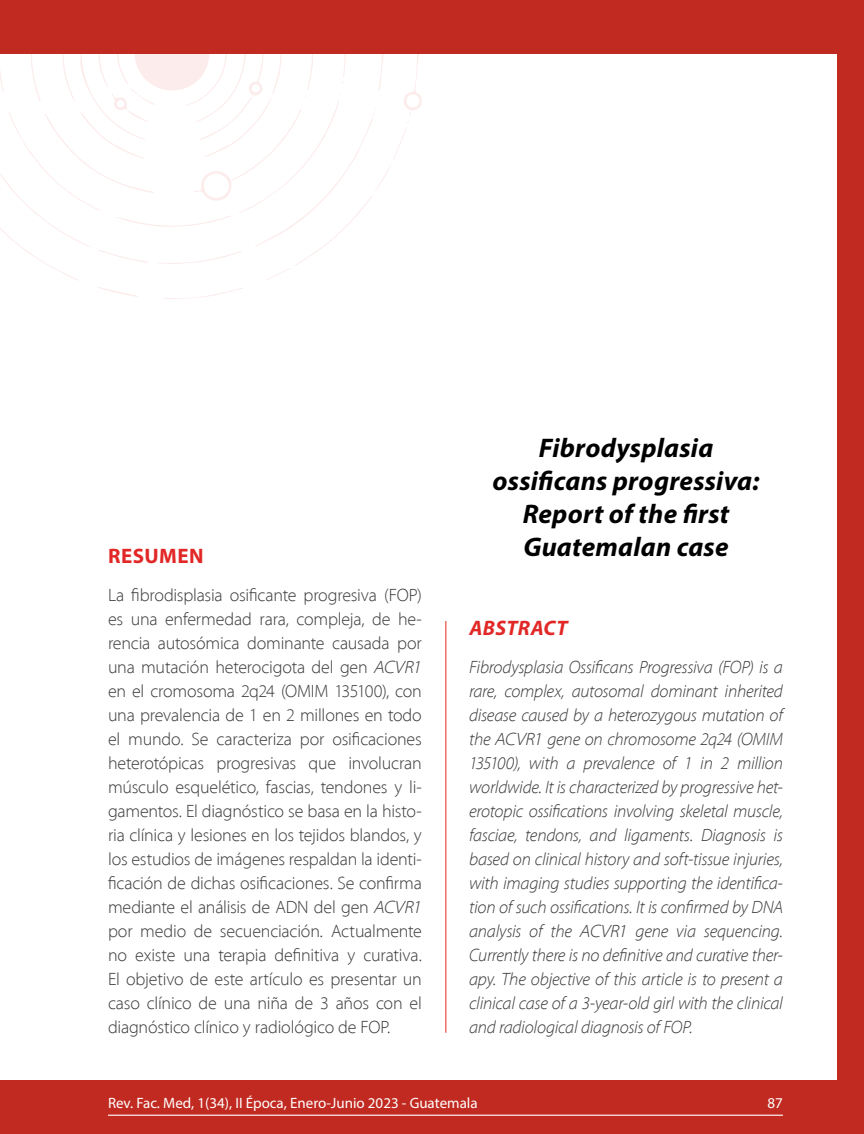
<style>
.page{position:relative;width:864px;height:1134px;background:#fff}
.page>*{position:absolute;margin:0;border:0;box-sizing:border-box;transform-origin:0 0}
.t1{font:italic 700 27px/33px "Myriad Pro";letter-spacing:.01em;color:#000;text-align:center}
.t2{font:italic 700 21px "Myriad Pro";letter-spacing:.02em;color:#e22827}
.t3{font:700 21px "Myriad Pro";letter-spacing:.02em;color:#e22827}
.t4{font:300 18px/24px "Myriad Pro";letter-spacing:-.015em;color:#3c3c3b;text-align:justify}
.t5{font:italic 300 18px/24px "Myriad Pro";letter-spacing:-.015em;color:#3c3c3b;text-align:justify}
.t6{font:15px "Myriad Pro";color:#fff}
.s1{font-style:italic}
</style>
<div class="page">
<svg style="left:164px;top:288px;width:79px;height:11px"></svg>
<svg style="left:98px;top:287px;width:40px;height:10px"></svg>
<svg style="left:0;top:54px;width:422px;height:227px"></svg>
<div style="left:837px;top:0;width:27px;height:1134px;background:#c12a21"></div>
<div style="left:0;top:0;width:864px;height:54px;background:#c12a21"></div>
<hr style="left:446px;top:621px;width:1px;height:412px;background:#e2261d">
<div style="left:0;top:1080px;width:864px;height:54px;background:#c12a21"></div>
<hr style="left:108px;top:1115px;width:675px;height:1px;background:#fff">
<p class="t3" style="left:108px;top:542px;width:97px">RESUMEN</p>
<p class="t4" style="left:108px;top:583px;width:315px">La fibrodisplasia osificante progresiva (FOP) es una enfermedad rara, compleja, de he&shy;rencia autosómica dominante causada por una mutación heterocigota del gen <span class="s1">ACVR1 </span>en el cromosoma 2q24 (OMIM 135100), con una prevalencia de 1 en 2 millones en todo el mundo. Se caracteriza por osificaciones heterotópicas progresivas que involucran músculo esquelético, fascias, tendones y li&shy;gamentos. El diagnóstico se basa en la histo&shy;ria clínica y lesiones en los tejidos blandos, y los estudios de imágenes respaldan la identi&shy;ficación de dichas osificaciones. Se confirma mediante el análisis de ADN del gen <span class="s1">ACVR1 </span>por medio de secuenciación<span class="s1">.</span> Actualmente no existe una terapia definitiva y curativa.<br>El objetivo de este artículo es presentar un caso clínico de una niña de 3 años con el diagnóstico clínico y radiológico de FOP.</p>
<h1 class="t1" style="left:493px;top:431px;width:268px">Fibrodysplasia ossificans progressiva:<br>Report of the first<br>Guatemalan case</h1>
<p class="t2" style="left:469px;top:615px;width:100px">ABSTRACT</p>
<p class="t5" style="left:469px;top:655px;width:315px">Fibrodysplasia Ossificans Progressiva (FOP) is a rare, complex, autosomal dominant inherited disease caused by a heterozygous mutation of the ACVR1 gene on chromosome 2q24 (OMIM 135100), with a prevalence of 1 in 2 million worldwide. It is characterized by progressive het&shy;erotopic ossifications involving skeletal muscle, fasciae, tendons, and ligaments. Diagnosis is based on clinical history and soft-tissue injuries, with imaging studies supporting the identifica&shy;tion of such ossifications. It is confirmed by DNA analysis of the ACVR1 gene via sequencing.<br>Currently there is no definitive and curative ther&shy;apy. The objective of this article is to present a clinical case of a 3-year-old girl with the clinical and radiological diagnosis of FOP.</p>
<p class="t6" style="left:108px;top:1094px;width:371px">Rev. Fac. Med, 1(34), II Época, Enero-Junio 2023 - Guatemala</p>
<p class="t6" style="left:768px;top:1094px;width:17px">87</p>
</div>
